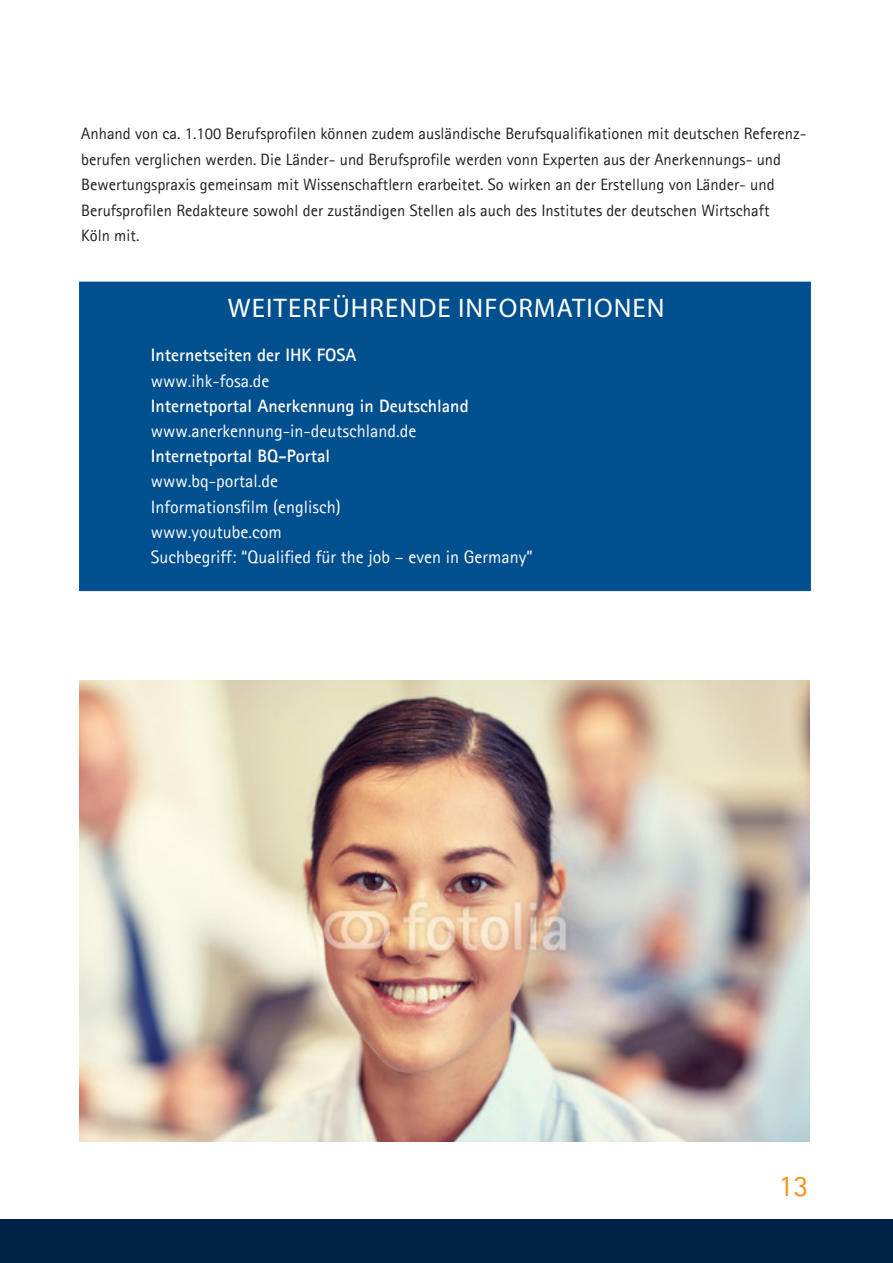
<style>
.page{position:relative;width:893px;height:1263px;background:#fff}
.page>*{position:absolute;margin:0;border:0;box-sizing:border-box;transform-origin:0 0}
.t1{font:30px "Agfa Rotis Sans Serif";color:#f7931d}
.t2{font:27px "Myriad Pro";letter-spacing:.04em;color:#fff}
.t3{font:18px "Agfa Rotis Sans Serif";color:#fff}
.t4{font:700 18px "Agfa Rotis Sans Serif";color:#fff}
.t5{font:16.5px/25.5px "Agfa Rotis Sans Serif";color:#231f20}
</style>
<div class="page">
<div style="left:0;top:1220px;width:893px;height:43px;background:#002146"></div>
<div style="left:79px;top:282px;width:732px;height:309px;background:#004f8f"></div>
<img style="left:79px;top:680px;width:730px;height:462px">
<p class="t5" style="left:81px;top:120px;width:727px">Anhand von ca. 1.100 Berufsprofilen können zudem ausländische Berufsqualifikationen mit deutschen Referenz&shy;berufen verglichen werden. Die Länder- und Berufsprofile werden vonn Experten aus der Anerkennungs- und Bewertungspraxis gemeinsam mit Wissenschaftlern erarbeitet. So wirken an der Erstellung von Länder- und Berufsprofilen Redakteure sowohl der zuständigen Stellen als auch des Institutes der deutschen Wirtschaft</p>
<p class="t5" style="left:81px;top:222px;width:60px">Köln mit.</p>
<p class="t2" style="left:228px;top:291px;width:438px">WEITERFÜHRENDE INFORMATIONEN</p>
<p class="t4" style="left:151px;top:344px;width:207px">Internetseiten der IHK FOSA</p>
<p class="t3" style="left:151px;top:370px;width:120px">www.ihk-fosa.de</p>
<p class="t4" style="left:151px;top:394px;width:319px">Internetportal Anerkennung in Deutschland</p>
<p class="t3" style="left:151px;top:420px;width:267px">www.anerkennung-in-deutschland.de</p>
<p class="t4" style="left:151px;top:445px;width:181px">Internetportal BQ-Portal</p>
<p class="t3" style="left:151px;top:471px;width:129px">www.bq-portal.de</p>
<p class="t3" style="left:151px;top:496px;width:191px">Informationsfilm (englisch)</p>
<p class="t3" style="left:151px;top:521px;width:132px">www.youtube.com</p>
<p class="t3" style="left:151px;top:546px;width:383px">Suchbegriff: “Qualified für the job – even in Germany”</p>
<p class="t1" style="left:779px;top:1168px;width:31px">13</p>
</div>
